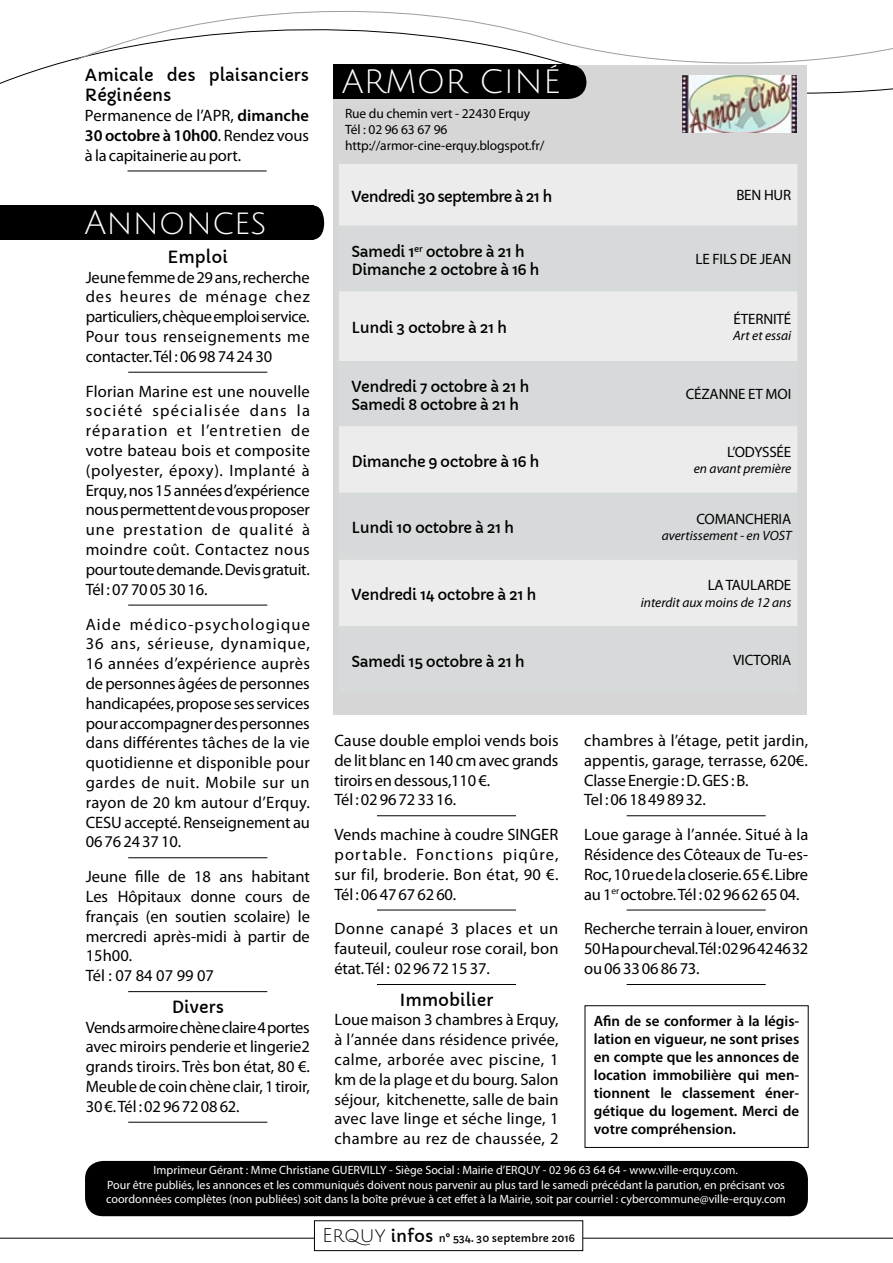
<style>
.page{position:relative;width:893px;height:1263px;background:#fff}
.page>*{position:absolute;margin:0;border:0;box-sizing:border-box;transform-origin:0 0}
.t1{font:33px "Julius Sans One";color:#fff}
.t2{font:16.5px/19.8px "Myriad Pro";color:#000;text-align:justify}
.t3{font:16.5px/19.8px "Capriola";color:#000}
.t4{font:15px/18px "Capriola";letter-spacing:-.03em;color:#000}
.t5{font:600 15px/18px "Myriad Pro";color:#000;text-align:justify}
.t6{font:15px "Myriad Pro";letter-spacing:-.01em;color:#000}
.t7{font:15px "Capriola";letter-spacing:-.05em;color:#000}
.t8{font:13.5px/16.2px "Myriad Pro";letter-spacing:-.01em;color:#000}
.t9{font:italic 13.5px "Myriad Pro";color:#000}
.t10{font:12px/14.4px "Myriad Pro";color:#fff;text-align:center}
.t11{font:10.5px "Capriola";color:#000}
.s1{font-weight:600}
.s2{font-family:"Julius Sans One";font-size:19.5px}
.s3{font-size:16.5px}
</style>
<div class="page">
<svg style="left:75px;top:11px;width:818px;height:54px"></svg>
<div style="left:333px;top:65px;width:474px;height:649px;background:#d6d6d7"></div>
<div style="left:339px;top:164px;width:458px;height:62px;background:#ececec"></div>
<svg style="left:339px;top:291px;width:458px;height:335px;fill:#ececec"></svg>
<div style="left:552px;top:65px;width:34px;height:34px;background:#000;border-radius:50%"></div>
<div style="left:333px;top:65px;width:236px;height:34px;background:#000"></div>
<div style="left:85px;top:1161px;width:723px;height:55px;background:#000;border-radius:18px"></div>
<hr style="left:0;top:1238px;width:893px;height:1px;background:#000">
<div style="left:314px;top:1221px;width:269px;height:29px;background:#fff"></div>
<div style="left:314px;top:1220px;width:269px;height:31px;border:1px solid #000002"></div>
<img style="left:683px;top:75px;width:113px;height:58px">
<hr style="left:377px;top:815px;width:139px;height:1px;background:#000">
<hr style="left:377px;top:910px;width:139px;height:1px;background:#000">
<hr style="left:377px;top:984px;width:139px;height:1px;background:#000">
<hr style="left:627px;top:815px;width:139px;height:1px;background:#000">
<hr style="left:627px;top:910px;width:139px;height:1px;background:#000">
<hr style="left:627px;top:984px;width:139px;height:1px;background:#000">
<div style="left:585px;top:1005px;width:224px;height:143px;border:1px solid #000"></div>
<hr style="left:128px;top:372px;width:139px;height:1px;background:#000">
<hr style="left:128px;top:605px;width:139px;height:1px;background:#000">
<hr style="left:128px;top:857px;width:139px;height:1px;background:#000">
<hr style="left:128px;top:991px;width:139px;height:1px;background:#000">
<hr style="left:128px;top:1122px;width:139px;height:1px;background:#000">
<div style="left:303px;top:206px;width:21px;height:34px;background:#000;border-radius:50%"></div>
<div style="left:0;top:206px;width:314px;height:34px;background:#000"></div>
<hr style="left:127px;top:171px;width:140px;height:1px;background:#000">
<p class="t3" style="left:85px;top:66px;width:226px">Amicale des plaisanciers<br>Réginéens</p>
<p class="t2" style="left:85px;top:105px;width:226px">Permanence de l’APR, <span class="s1">dimanche 30 octobre à 10h00</span>. Rendez vous à la capitainerie au port.</p>
<h1 class="t1" style="left:85px;top:206px;width:183px">Annonces</h1>
<p class="t3" style="left:168px;top:247px;width:62px">Emploi</p>
<p class="t2" style="left:86px;top:267px;width:226px">Jeune femme de 29 ans, recherche des heures de ménage chez particuliers, chèque emploi service.<br>Pour tous renseignements me contacter. Tél :0698742430</p>
<p class="t2" style="left:86px;top:381px;width:226px">Florian Marine est une nouvelle société spécialisée dans la réparation et l’entretien de votre bateau bois et composite (polyester, époxy). Implanté à Erquy, nos 15 années d’expérience nous permettent de vous proposer une prestation de qualité à moindre coût. Contactez nous pour toute demande. Devis gratuit.<br>Tél :0770053016.</p>
<p class="t2" style="left:86px;top:614px;width:226px">Aide médico-psychologique 36 ans, sérieuse, dynamique, 16 années d’expérience auprès de personnes âgées de personnes handicapées, propose ses services pour accompagner des personnes dans différentes tâches de la vie quotidienne et disponible pour gardes de nuit. Mobile sur un rayon de 20 km autour d’Erquy.<br>CESU accepté. Renseignement au 0676243710.</p>
<p class="t2" style="left:86px;top:866px;width:226px;text-align:left">Jeune fille de 18 ans habitant<br>Les Hôpitaux donne cours de français (en soutien scolaire) le mercredi après-midi à partir de<br>15h00.<br>Tél : 07 84 07 99 07</p>
<p class="t3" style="left:172px;top:997px;width:54px">Divers</p>
<p class="t2" style="left:86px;top:1017px;width:226px">Vends armoire chène claire 4 portes avec miroirs penderie et lingerie2 grands tiroirs. Très bon état, 80 €.<br>Meuble de coin chène clair, 1 tiroir, 30€. Tél :0296720862.</p>
<h1 class="t1" style="left:342px;top:65px;width:220px">ARMOR CINÉ</h1>
<p class="t8" style="left:345px;top:105px;width:201px">Rue du chemin vert - 22430 Erquy<br>Tél : 02 96 63 67 96 http://armor-cine-erquy.blogspot.fr/</p>
<p class="t7" style="left:352px;top:187px;width:202px">Vendredi 30 septembre à 21 h</p>
<p class="t6" style="left:736px;top:185px;width:47px">Ben Hur</p>
<p class="t4" style="left:352px;top:243px;width:189px">Samedi 1<sup>er</sup> octobre à 21 h<br>Dimanche 2 octobre à 16 h</p>
<p class="t6" style="left:695px;top:250px;width:24px">Le fils</p>
<p class="t6" style="left:740px;top:250px;width:35px">de Jean</p>
<p class="t4" style="left:352px;top:319px;width:157px">Lundi 3 octobre à 21 h</p>
<p class="t6" style="left:733px;top:309px;width:16px">Éternité</p>
<p class="t9" style="left:733px;top:327px;width:60px">Art et essai</p>
<p class="t4" style="left:352px;top:378px;width:179px">Vendredi 7 octobre à 21 h<br>Samedi 8 octobre à 21 h</p>
<p class="t6" style="left:686px;top:385px;width:18px">Cézanne</p>
<p class="t6" style="left:748px;top:385px;width:27px">et moi</p>
<p class="t4" style="left:352px;top:452px;width:189px">Dimanche 9 octobre à 16 h</p>
<p class="t4" style="left:352px;top:519px;width:164px">Lundi 10 octobre à 21 h</p>
<p class="t4" style="left:352px;top:586px;width:186px">Vendredi 14 octobre à 21 h</p>
<p class="t6" style="left:727px;top:443px;width:44px">L’Odyssée</p>
<p class="t9" style="left:694px;top:460px;width:99px">en avant première</p>
<p class="t6" style="left:696px;top:509px;width:10px">comancheria</p>
<p class="t9" style="left:662px;top:527px;width:131px">avertissement - en VOST</p>
<p class="t6" style="left:708px;top:576px;width:28px">Lataularde</p>
<p class="t9" style="left:641px;top:594px;width:152px">interdit aux moins de 12 ans</p>
<p class="t4" style="left:352px;top:653px;width:175px">Samedi 15 octobre à 21 h</p>
<p class="t6" style="left:733px;top:651px;width:17px">Victoria</p>
<p class="t2" style="left:334px;top:730px;width:226px;text-align:left">Cause double emploi vends bois de lit blanc en 140 cm avec grands tiroirs en dessous,110 €.<br>Tél :02 96 72 33 16.</p>
<p class="t2" style="left:334px;top:824px;width:226px">Vends machine à coudre SINGER portable. Fonctions piqûre, sur fil, broderie. Bon état, 90 €.<br>Tél :0647676260.</p>
<p class="t2" style="left:334px;top:919px;width:226px">Donne canapé 3 places et un fauteuil, couleur rose corail, bon état. Tél : 02967215 37.</p>
<p class="t3" style="left:400px;top:990px;width:95px">Immobilier</p>
<p class="t2" style="left:334px;top:1010px;width:226px">Loue maison 3 chambres à Erquy, à l’année dans résidence privée, calme, arborée avec piscine, 1 km de la plage et du bourg. Salon séjour, kitchenette, salle de bain avec lave linge et séche linge, 1 chambre au rez de chaussée, 2</p>
<p class="t2" style="left:584px;top:730px;width:226px;text-align:left">chambres à l’étage, petit jardin, appentis, garage, terrasse, 620€.<br>Classe Energie : D. GES : B.<br>Tel : 06 18498932.</p>
<p class="t2" style="left:584px;top:824px;width:226px">Loue garage à l’année. Situé à la Résidence des Côteaux de Tu-es-Roc, 10 rue de la closerie. 65€. Libre au 1<sup>er</sup> octobre. Tél :0296626504.</p>
<p class="t2" style="left:584px;top:919px;width:226px">Recherche terrain à louer, environ 50Ha pour cheval. Tél:0296424632 ou0633068673.</p>
<p class="t5" style="left:594px;top:1011px;width:207px">Afin de se conformer à la légis&shy;lation en vigueur, ne sont prises en compte que les annonces de location immobilière qui men&shy;tionnent le classement éner&shy;gétique du logement. Merci de votre compréhension.</p>
<p class="t10" style="left:106px;top:1163px;width:681px">Imprimeur Gérant : Mme Christiane GUERVILLY - Siège Social : Mairie d’ERQUY - 02 96 63 64 64 - www.ville-erquy.com.<br>Pour être publiés, les annonces et les communiqués doivent nous parvenir au plus tard le samedi précédant la parution, en précisant vos coordonnées complètes (non publiées) soit dans la boîte prévue à cet effet à la Mairie, soit par courriel : cybercommune@ville-erquy.com</p>
<p class="t11" style="left:322px;top:1231px;width:254px"><span class="s2">Erquy</span> <span class="s3">infos</span> n° 534. 30 septembre 2016</p>
</div>
